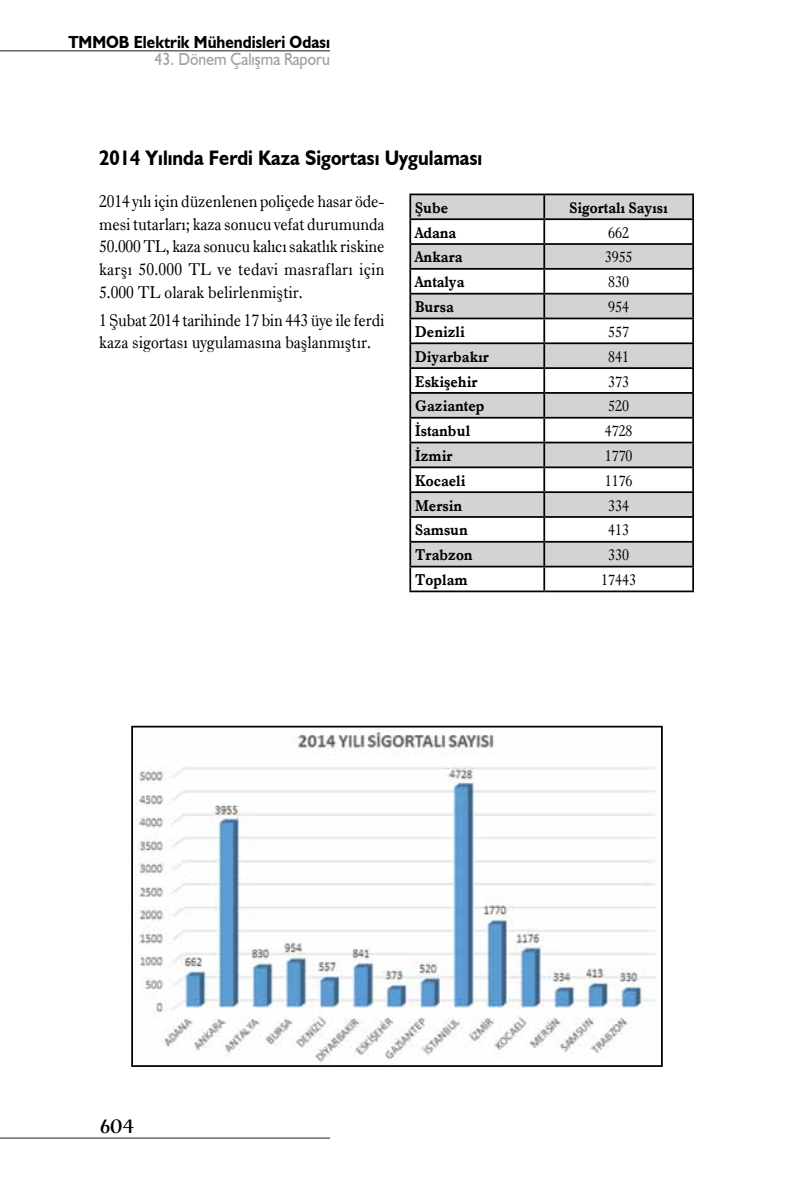
<style>
.page{position:relative;width:794px;height:1191px;background:#fff}
.page>*{position:absolute;margin:0;border:0;box-sizing:border-box;transform-origin:0 0}
.t1{font:700 21px "Humanist 521 BT";color:#000;scale:.9 1}
.t2{font:600 21px "Exotic 350 BT";color:#000}
.t3{font:17.5px/22.8px "Dutch 766 BT Roman A";color:#000;text-align:justify;scale:.9 1}
.t4{font:700 17.5px "Humanist 521 BT";color:#000;scale:.9 1}
.t5{font:17.5px "Humanist 521 BT";color:#9d9fa2;scale:.9 1}
.t6{font:15.75px "Dutch 766 BT Bold A";color:#000;scale:.9 1}
.t7{font:15.75px "Dutch 766 BT Roman A";color:#000;scale:.9 1}
</style>
<div class="page">
<hr style="left:0;top:50px;width:330px;height:1px;background:#1b1c20">
<hr style="left:0;top:1137px;width:330px;height:1px;background:#1b1c20">
<img style="left:138px;top:729px;width:518px;height:335px">
<div style="left:131px;top:725px;width:532px;height:342px;border:2px solid #000"></div>
<svg style="left:411px;top:195px;width:281px;height:371px;fill:#d1d3d4"></svg>
<hr style="left:409px;top:193px;width:135px;height:2px;background:#000">
<hr style="left:409px;top:195px;width:2px;height:23px;background:#000">
<hr style="left:544px;top:193px;width:150px;height:2px;background:#000">
<hr style="left:543px;top:195px;width:2px;height:23px;background:#000">
<hr style="left:692px;top:195px;width:2px;height:23px;background:#000">
<hr style="left:409px;top:218px;width:135px;height:2px;background:#000">
<hr style="left:409px;top:220px;width:2px;height:23px;background:#000">
<hr style="left:544px;top:218px;width:150px;height:2px;background:#000">
<hr style="left:543px;top:220px;width:2px;height:23px;background:#000">
<hr style="left:692px;top:220px;width:2px;height:23px;background:#000">
<hr style="left:409px;top:243px;width:135px;height:2px;background:#000">
<hr style="left:409px;top:245px;width:2px;height:23px;background:#000">
<hr style="left:544px;top:243px;width:150px;height:2px;background:#000">
<hr style="left:543px;top:245px;width:2px;height:23px;background:#000">
<hr style="left:692px;top:245px;width:2px;height:23px;background:#000">
<hr style="left:409px;top:268px;width:135px;height:2px;background:#000">
<hr style="left:409px;top:270px;width:2px;height:23px;background:#000">
<hr style="left:544px;top:268px;width:150px;height:2px;background:#000">
<hr style="left:543px;top:270px;width:2px;height:23px;background:#000">
<hr style="left:692px;top:270px;width:2px;height:23px;background:#000">
<hr style="left:409px;top:293px;width:135px;height:1px;background:#000">
<hr style="left:409px;top:294px;width:2px;height:23px;background:#000">
<hr style="left:544px;top:293px;width:150px;height:1px;background:#000">
<hr style="left:543px;top:294px;width:2px;height:23px;background:#000">
<hr style="left:692px;top:294px;width:2px;height:23px;background:#000">
<hr style="left:409px;top:317px;width:135px;height:2px;background:#000">
<hr style="left:409px;top:319px;width:2px;height:23px;background:#000">
<hr style="left:544px;top:317px;width:150px;height:2px;background:#000">
<hr style="left:543px;top:319px;width:2px;height:23px;background:#000">
<hr style="left:692px;top:319px;width:2px;height:23px;background:#000">
<hr style="left:409px;top:342px;width:135px;height:2px;background:#000">
<hr style="left:409px;top:344px;width:2px;height:23px;background:#000">
<hr style="left:544px;top:342px;width:150px;height:2px;background:#000">
<hr style="left:543px;top:344px;width:2px;height:23px;background:#000">
<hr style="left:692px;top:344px;width:2px;height:23px;background:#000">
<hr style="left:409px;top:367px;width:135px;height:2px;background:#000">
<hr style="left:409px;top:369px;width:2px;height:23px;background:#000">
<hr style="left:544px;top:367px;width:150px;height:2px;background:#000">
<hr style="left:543px;top:369px;width:2px;height:23px;background:#000">
<hr style="left:692px;top:369px;width:2px;height:23px;background:#000">
<hr style="left:409px;top:392px;width:135px;height:2px;background:#000">
<hr style="left:409px;top:394px;width:2px;height:23px;background:#000">
<hr style="left:544px;top:392px;width:150px;height:2px;background:#000">
<hr style="left:543px;top:394px;width:2px;height:23px;background:#000">
<hr style="left:692px;top:394px;width:2px;height:23px;background:#000">
<hr style="left:409px;top:417px;width:135px;height:1px;background:#000">
<hr style="left:409px;top:418px;width:2px;height:23px;background:#000">
<hr style="left:544px;top:417px;width:150px;height:1px;background:#000">
<hr style="left:543px;top:418px;width:2px;height:23px;background:#000">
<hr style="left:692px;top:418px;width:2px;height:23px;background:#000">
<hr style="left:409px;top:441px;width:135px;height:2px;background:#000">
<hr style="left:409px;top:443px;width:2px;height:23px;background:#000">
<hr style="left:544px;top:441px;width:150px;height:2px;background:#000">
<hr style="left:543px;top:443px;width:2px;height:23px;background:#000">
<hr style="left:692px;top:443px;width:2px;height:23px;background:#000">
<hr style="left:409px;top:466px;width:135px;height:2px;background:#000">
<hr style="left:409px;top:468px;width:2px;height:23px;background:#000">
<hr style="left:544px;top:466px;width:150px;height:2px;background:#000">
<hr style="left:543px;top:468px;width:2px;height:23px;background:#000">
<hr style="left:692px;top:468px;width:2px;height:23px;background:#000">
<hr style="left:409px;top:491px;width:135px;height:2px;background:#000">
<hr style="left:409px;top:493px;width:2px;height:23px;background:#000">
<hr style="left:544px;top:491px;width:150px;height:2px;background:#000">
<hr style="left:543px;top:493px;width:2px;height:23px;background:#000">
<hr style="left:692px;top:493px;width:2px;height:23px;background:#000">
<hr style="left:409px;top:516px;width:135px;height:2px;background:#000">
<hr style="left:409px;top:518px;width:2px;height:23px;background:#000">
<hr style="left:544px;top:516px;width:150px;height:2px;background:#000">
<hr style="left:543px;top:518px;width:2px;height:23px;background:#000">
<hr style="left:692px;top:518px;width:2px;height:23px;background:#000">
<hr style="left:409px;top:541px;width:135px;height:1px;background:#000">
<hr style="left:409px;top:542px;width:2px;height:24px;background:#000">
<hr style="left:544px;top:541px;width:150px;height:1px;background:#000">
<hr style="left:543px;top:542px;width:2px;height:24px;background:#000">
<hr style="left:692px;top:542px;width:2px;height:24px;background:#000">
<hr style="left:409px;top:566px;width:135px;height:1px;background:#000">
<hr style="left:409px;top:567px;width:2px;height:23px;background:#000">
<hr style="left:544px;top:566px;width:150px;height:1px;background:#000">
<hr style="left:543px;top:567px;width:2px;height:23px;background:#000">
<hr style="left:692px;top:567px;width:2px;height:23px;background:#000">
<hr style="left:409px;top:590px;width:135px;height:2px;background:#000">
<hr style="left:544px;top:590px;width:150px;height:2px;background:#000">
<p class="t4" style="left:68px;top:31px;width:292px">TMMOB Elektrik Mühendisleri Odası</p>
<p class="t5" style="left:155px;top:49px;width:196px">43. Dönem Çalışma Raporu</p>
<p class="t1" style="left:99px;top:145px;width:427px">2014 Yılında Ferdi Kaza Sigortası Uygulaması</p>
<p class="t3" style="left:99px;top:189px;width:318px">2014 yılı için düzenlenen poliçede hasar öde&shy;mesi tutarları; kaza sonucu vefat durumunda 50.000 TL, kaza sonucu kalıcı sakatlık riskine karşı 50.000 TL ve tedavi masrafları için 5.000 TL olarak belirlenmiştir.</p>
<p class="t3" style="left:99px;top:308px;width:318px">1 Şubat 2014 tarihinde 17 bin 443 üye ile ferdi kaza sigortası uygulamasına başlanmıştır.</p>
<p class="t6" style="left:415px;top:198px;width:38px">Şube</p>
<p class="t6" style="left:569px;top:198px;width:110px">Sigortalı Sayısı</p>
<p class="t6" style="left:415px;top:222px;width:47px">Adana</p>
<p class="t7" style="left:608px;top:222px;width:25px">662</p>
<p class="t6" style="left:415px;top:247px;width:54px">Ankara</p>
<p class="t7" style="left:605px;top:247px;width:32px">3955</p>
<p class="t6" style="left:415px;top:272px;width:56px">Antalya</p>
<p class="t7" style="left:608px;top:272px;width:25px">830</p>
<p class="t6" style="left:415px;top:297px;width:44px">Bursa</p>
<p class="t7" style="left:608px;top:297px;width:25px">954</p>
<p class="t6" style="left:415px;top:322px;width:57px">Denizli</p>
<p class="t7" style="left:608px;top:322px;width:25px">557</p>
<p class="t6" style="left:415px;top:346px;width:83px">Diyarbakır</p>
<p class="t7" style="left:608px;top:347px;width:25px">841</p>
<p class="t6" style="left:415px;top:371px;width:71px">Eskişehir</p>
<p class="t7" style="left:608px;top:371px;width:25px">373</p>
<p class="t6" style="left:415px;top:396px;width:79px">Gaziantep</p>
<p class="t7" style="left:608px;top:396px;width:25px">520</p>
<p class="t6" style="left:415px;top:421px;width:63px">İstanbul</p>
<p class="t7" style="left:605px;top:421px;width:32px">4728</p>
<p class="t6" style="left:415px;top:446px;width:43px">İzmir</p>
<p class="t7" style="left:605px;top:446px;width:32px">1770</p>
<p class="t6" style="left:415px;top:470px;width:57px">Kocaeli</p>
<p class="t7" style="left:605px;top:471px;width:32px">1176</p>
<p class="t6" style="left:415px;top:495px;width:54px">Mersin</p>
<p class="t7" style="left:608px;top:495px;width:25px">334</p>
<p class="t6" style="left:415px;top:520px;width:60px">Samsun</p>
<p class="t7" style="left:608px;top:520px;width:25px">413</p>
<p class="t6" style="left:415px;top:545px;width:65px">Trabzon</p>
<p class="t7" style="left:608px;top:545px;width:25px">330</p>
<p class="t6" style="left:415px;top:570px;width:60px">Toplam</p>
<p class="t7" style="left:601px;top:570px;width:40px">17443</p>
<p class="t2" style="left:100px;top:1112px;width:35px">604</p>
</div>
